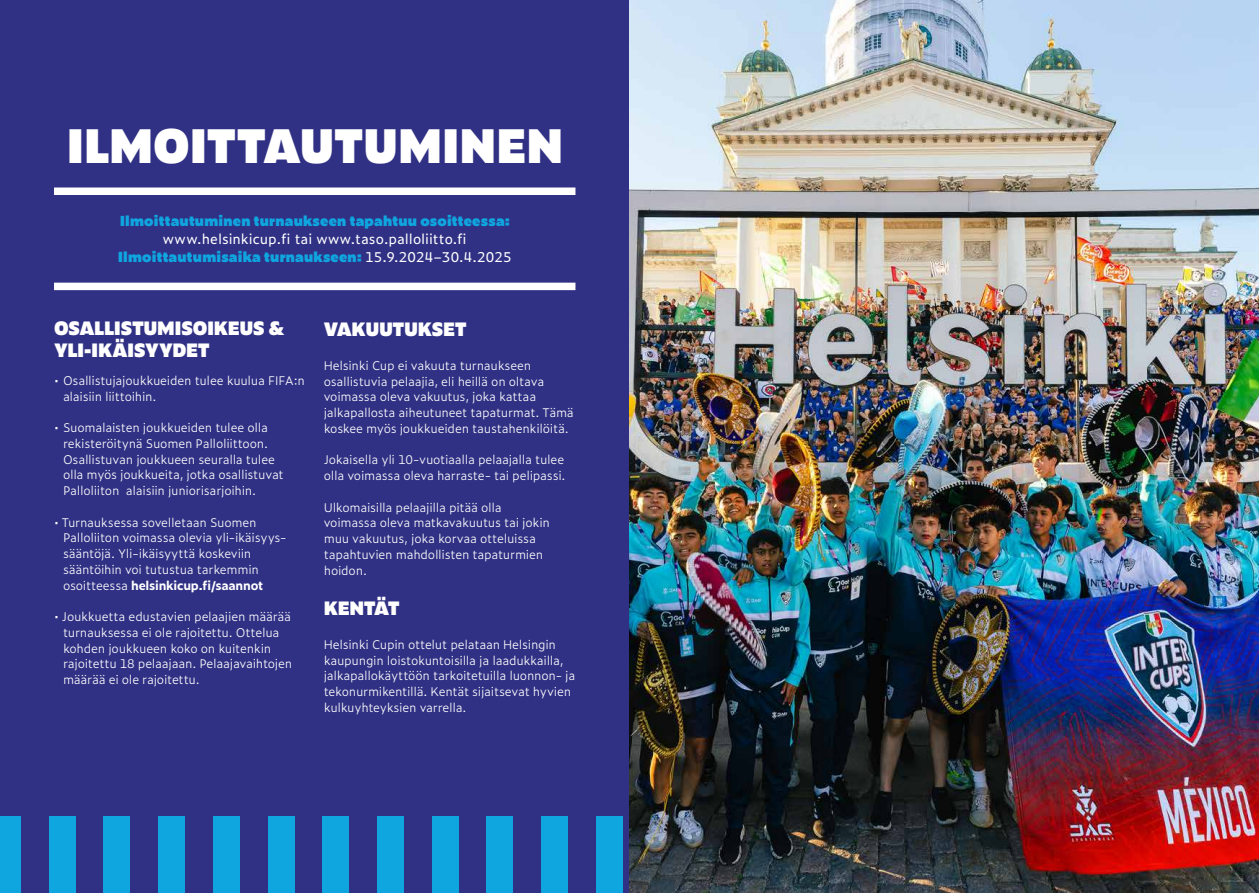
<style>
.page{position:relative;width:1259px;height:893px;background:#fff}
.page>*{position:absolute;margin:0;border:0;box-sizing:border-box;transform-origin:0 0}
.t1{font:900 45px "Zeitung Micro Pro";letter-spacing:-.01em;color:#fff}
.t2{font:900 18px/22.5px "Zeitung Micro Pro";letter-spacing:-.025em;color:#fff}
.t3{font:13.5px/18px "Zeitung Micro Pro";color:#fff;text-align:center}
.t4{font:900 13.5px "Zeitung Micro Pro";letter-spacing:.015em;color:#0fa5df}
.t5{font:300 12px/15.8px "Zeitung Micro Pro";letter-spacing:-.025em;color:#fff}
.s1{font-weight:900;color:#0fa5df}
.s2{font-weight:700}
</style>
<div class="page">
<div style="left:0;top:0;width:629px;height:893px;background:#303184"></div>
<div style="left:323px;top:816px;width:26px;height:77px;background:#0fa5df"></div>
<div style="left:377px;top:816px;width:26px;height:77px;background:#0fa5df"></div>
<div style="left:0;top:816px;width:21px;height:77px;background:#0fa5df"></div>
<div style="left:432px;top:816px;width:26px;height:77px;background:#0fa5df"></div>
<div style="left:49px;top:816px;width:26px;height:77px;background:#0fa5df"></div>
<div style="left:487px;top:816px;width:26px;height:77px;background:#0fa5df"></div>
<div style="left:104px;top:816px;width:26px;height:77px;background:#0fa5df"></div>
<div style="left:541px;top:816px;width:26px;height:77px;background:#0fa5df"></div>
<div style="left:159px;top:816px;width:26px;height:77px;background:#0fa5df"></div>
<div style="left:596px;top:816px;width:26px;height:77px;background:#0fa5df"></div>
<div style="left:213px;top:816px;width:26px;height:77px;background:#0fa5df"></div>
<div style="left:268px;top:816px;width:26px;height:77px;background:#0fa5df"></div>
<div style="left:54px;top:283px;width:521px;height:7px;background:#fff"></div>
<div style="left:54px;top:187px;width:521px;height:8px;background:#fff"></div>
<img style="left:629px;top:0;width:630px;height:893px">
<h1 class="t1" style="left:66px;top:110px;width:498px">ILMOITTAUTUMINEN</h1>
<p class="t4" style="left:120px;top:210px;width:391px">Ilmoittautuminen turnaukseen tapahtuu osoitteessa:</p>
<p class="t3" style="left:118px;top:229px;width:395px">www.helsinkicup.fi tai www.taso.palloliitto.fi<br><span class="s1">Ilmoittautumisaika turnaukseen:</span> 15.9.2024–30.4.2025</p>
<h2 class="t2" style="left:54px;top:315px;width:231px">OSALLISTUMISOIKEUS &amp;<br>YLI-IKÄISYYDET</h2>
<p class="t5" style="left:63px;top:372px;width:243px;text-indent:-9px">• Osallistujajoukkueiden tulee kuulua FIFA:n alaisiin liittoihin.</p>
<p class="t5" style="left:63px;top:419px;width:222px;text-indent:-9px">• Suomalaisten joukkueiden tulee olla rekisteröitynä Suomen Palloliittoon.<br>Osallistuvan joukkueen seuralla tulee olla myös joukkueita, jotka osallistuvat Palloliiton alaisiin juniorisarjoihin.</p>
<p class="t5" style="left:63px;top:514px;width:225px;text-indent:-9px">• Turnauksessa sovelletaan Suomen Palloliiton voimassa olevia yli-ikäisyys&shy;sääntöjä. Yli-ikäisyyttä koskeviin sääntöihin voi tutustua tarkemmin osoitteessa <span class="s2">helsinkicup.fi/saannot</span></p>
<p class="t5" style="left:63px;top:608px;width:231px;text-indent:-9px">• Joukkuetta edustavien pelaajien määrää turnauksessa ei ole rajoitettu. Ottelua kohden joukkueen koko on kuitenkin rajoitettu 18 pelaajaan. Pelaajavaihtojen määrää ei ole rajoitettu.</p>
<h2 class="t2" style="left:324px;top:317px;width:144px">VAKUUTUKSET</h2>
<p class="t5" style="left:324px;top:357px;width:252px">Helsinki Cup ei vakuuta turnaukseen osallistuvia pelaajia, eli heillä on oltava voimassa oleva vakuutus, joka kattaa jalkapallosta aiheutuneet tapaturmat. Tämä koskee myös joukkueiden taustahenkilöitä.</p>
<p class="t5" style="left:324px;top:452px;width:243px">Jokaisella yli 10-vuotiaalla pelaajalla tulee olla voimassa oleva harraste- tai pelipassi.</p>
<p class="t5" style="left:324px;top:499px;width:228px">Ulkomaisilla pelaajilla pitää olla voimassa oleva matkavakuutus tai jokin muu vakuutus, joka korvaa otteluissa tapahtuvien mahdollisten tapaturmien hoidon.</p>
<h2 class="t2" style="left:324px;top:596px;width:77px">KENTÄT</h2>
<p class="t5" style="left:324px;top:636px;width:253px">Helsinki Cupin ottelut pelataan Helsingin kaupungin loistokuntoisilla ja laadukkailla, jalkapallokäyttöön tarkoitetuilla luonnon- ja tekonurmikentillä. Kentät sijaitsevat hyvien kulkuyhteyksien varrella.</p>
</div>
